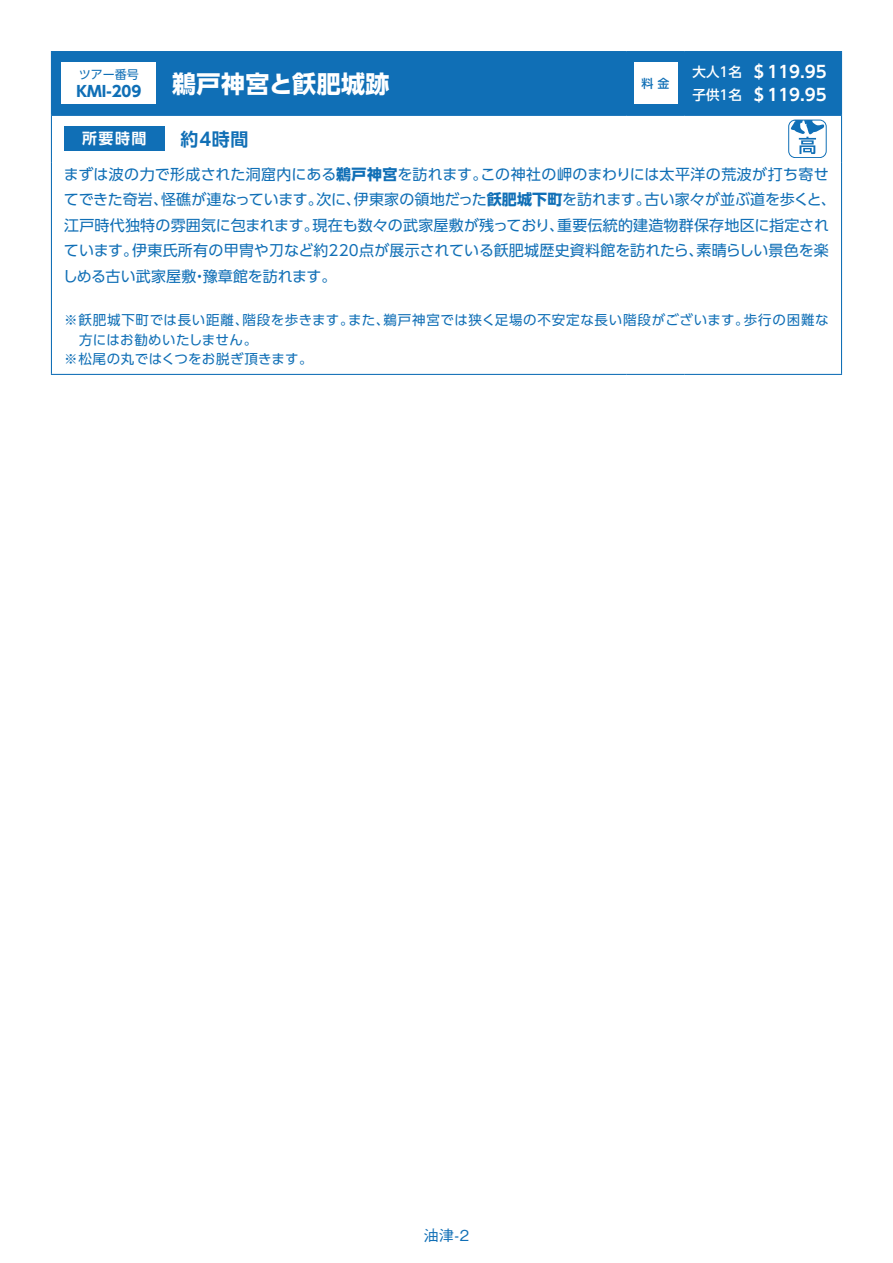
<style>
.page{position:relative;width:893px;height:1263px;background:#fff}
.page>*{position:absolute;margin:0;border:0;box-sizing:border-box;transform-origin:0 0}
.t1{font:700 24px "UD Shin Go Pro";letter-spacing:.02em;color:#fff}
.t2{font:700 18px "UD Shin Go Pro De";color:#106fb6}
.t3{font:700 16.5px "UD Shin Go Pro De";color:#fff}
.t4{font:15px/25.5px "UD Shin Go Pro";letter-spacing:.01em;color:#106fb6}
.t5{font:15px "UD Shin Go Pro";letter-spacing:.03em;color:#106fb6}
.t6{font:700 15px "UD Shin Go Pro";color:#106fb6}
.t7{font:500 15px "Gothic BBB Pro";color:#106fb6}
.t8{font:700 15px "UD Shin Go Pro De";color:#fff}
.t9{font:13.5px "UD Shin Go Pro";letter-spacing:.045em;color:#106fb6}
.t10{font:13.5px "UD Shin Go Pro";letter-spacing:.025em;color:#106fb6}
.t11{font:500 13.5px "UD Shin Go Pro";color:#fff}
.t12{font:12px "UD Shin Go Pro";color:#106fb6}
.t13{font:500 12px "UD Shin Go Pro";color:#106fb6}
.s1{font-weight:700}
</style>
<div class="page">
<div style="left:52px;top:52px;width:789px;height:63px;background:#106fb6"></div>
<hr style="left:51px;top:51px;width:576px;height:1px;background:#106fb6">
<hr style="left:51px;top:52px;width:1px;height:63px;background:#106fb6">
<hr style="left:627px;top:51px;width:57px;height:1px;background:#106fb6">
<hr style="left:626px;top:52px;width:1px;height:63px;background:#106fb6">
<hr style="left:684px;top:51px;width:158px;height:1px;background:#106fb6">
<hr style="left:684px;top:52px;width:1px;height:63px;background:#106fb6">
<hr style="left:841px;top:52px;width:1px;height:63px;background:#106fb6">
<hr style="left:51px;top:115px;width:576px;height:1px;background:#106fb6">
<hr style="left:51px;top:116px;width:1px;height:46px;background:#106fb6">
<hr style="left:627px;top:115px;width:57px;height:1px;background:#106fb6">
<hr style="left:684px;top:115px;width:158px;height:1px;background:#106fb6">
<hr style="left:841px;top:116px;width:1px;height:46px;background:#106fb6">
<hr style="left:51px;top:162px;width:1px;height:212px;background:#106fb6">
<hr style="left:841px;top:162px;width:1px;height:212px;background:#106fb6">
<hr style="left:51px;top:374px;width:576px;height:1px;background:#106fb6">
<hr style="left:627px;top:374px;width:57px;height:1px;background:#106fb6">
<hr style="left:684px;top:374px;width:158px;height:1px;background:#106fb6">
<div style="left:62px;top:62px;width:94px;height:42px;background:#fff"></div>
<div style="left:634px;top:63px;width:43px;height:41px;background:#fff"></div>
<div style="left:64px;top:126px;width:101px;height:25px;background:#106fb6"></div>
<div style="left:788px;top:120px;width:38px;height:38px;border:1px solid #106fb6;border-radius:7px"></div>
<svg style="left:790px;top:120px;width:34px;height:34px"></svg>
<p class="t12" style="left:79px;top:65px;width:61px">ツアー番号</p>
<p class="t3" style="left:751px;top:59px;width:77px">＄119.95</p>
<p class="t11" style="left:692px;top:61px;width:51px">大人1名</p>
<h1 class="t1" style="left:172px;top:64px;width:219px">鵜戸神宮と飫肥城跡</h1>
<p class="t13" style="left:641px;top:74px;width:29px">料金</p>
<p class="t6" style="left:76px;top:79px;width:66px">KMI-209</p>
<p class="t3" style="left:751px;top:81px;width:77px">＄119.95</p>
<p class="t11" style="left:692px;top:84px;width:51px">子供1名</p>
<p class="t8" style="left:82px;top:127px;width:66px">所要時間</p>
<p class="t2" style="left:181px;top:124px;width:70px">約4時間</p>
<p class="t4" style="left:64px;top:161px;width:425px">まずは波の力で形成された洞窟内にある<span class="s1">鵜戸神宮</span>を訪れます。</p>
<p class="t5" style="left:481px;top:162px;width:350px">この神社の岬のまわりには太平洋の荒波が打ち寄せ</p>
<p class="t4" style="left:161px;top:186px;width:163px">怪礁が連なっています。</p>
<p class="t4" style="left:645px;top:186px;width:193px">古い家々が並ぶ道を歩くと、</p>
<p class="t4" style="left:354px;top:186px;width:298px">伊東家の領地だった<span class="s1">飫肥城下町</span>を訪れます。</p>
<p class="t4" style="left:64px;top:186px;width:106px">てできた奇岩、</p>
<p class="t4" style="left:317px;top:186px;width:46px">次に、</p>
<p class="t4" style="left:313px;top:212px;width:253px">現在も数々の武家屋敷が残っており、</p>
<p class="t4" style="left:64px;top:212px;width:256px">江戸時代独特の雰囲気に包まれます。</p>
<p class="t4" style="left:557px;top:212px;width:273px">重要伝統的建造物群保存地区に指定され</p>
<p class="t4" style="left:132px;top:237px;width:573px">伊東氏所有の甲冑や刀など約220点が展示されている飫肥城歴史資料館を訪れたら、</p>
<p class="t4" style="left:697px;top:237px;width:134px">素晴らしい景色を楽</p>
<p class="t4" style="left:63px;top:237px;width:275px">ています。<br>しめる古い武家屋敷豫章館を訪れます。</p>
<p class="t4" style="left:192px;top:263px;width:16px">・</p>
<p class="t9" style="left:384px;top:309px;width:367px">鵜戸神宮では狭く足場の不安定な長い階段がございます。</p>
<p class="t9" style="left:744px;top:309px;width:86px">歩行の困難な</p>
<p class="t9" style="left:243px;top:309px;width:112px">階段を歩きます。</p>
<p class="t9" style="left:64px;top:309px;width:186px">※飫肥城下町では長い距離、</p>
<p class="t9" style="left:79px;top:329px;width:180px">方にはお勧めいたしません。</p>
<p class="t10" style="left:64px;top:348px;width:250px">※松尾の丸ではくつをお脱ぎ頂きます。</p>
<p class="t9" style="left:348px;top:309px;width:43px">また、</p>
<p class="t7" style="left:424px;top:1223px;width:47px">油津-2</p>
</div>
